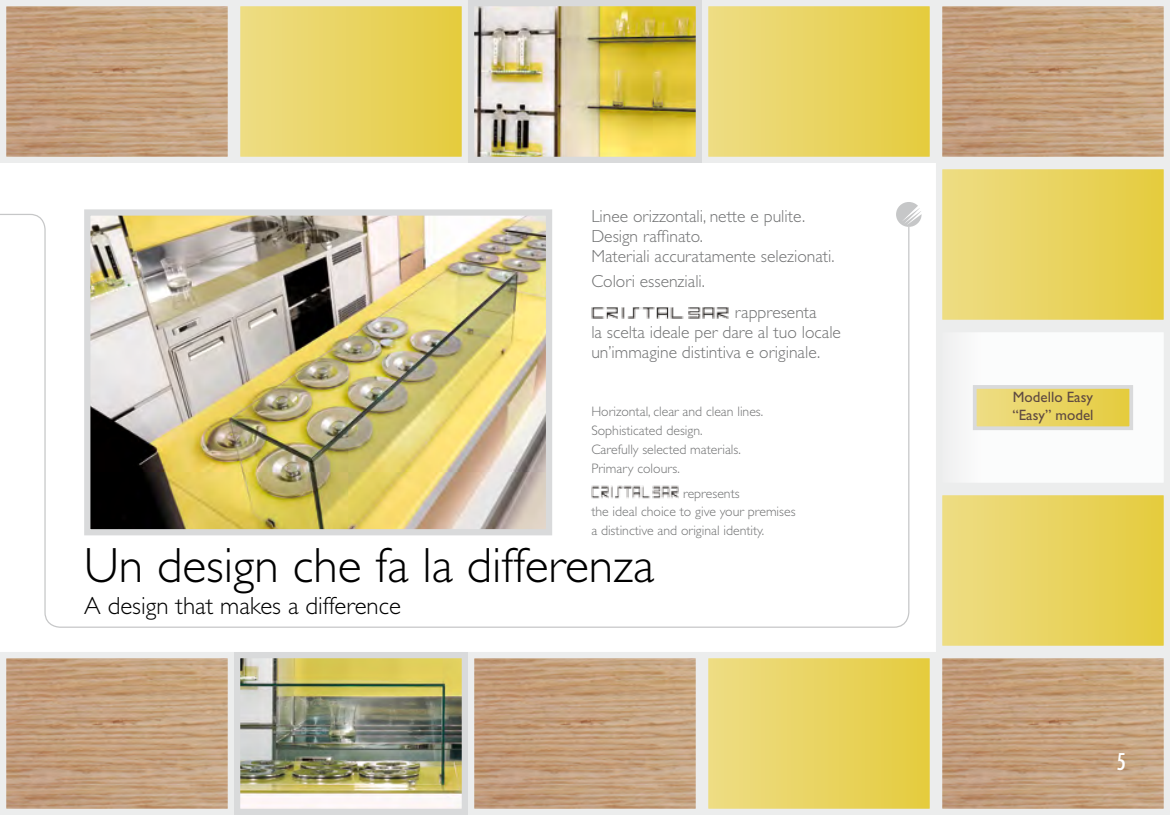
<style>
.page{position:relative;width:1170px;height:815px;background:#fff}
.page>*{position:absolute;margin:0;border:0;box-sizing:border-box;transform-origin:0 0}
.t1{font:300 49.75px "Gill Sans";color:#000}
.t2{font:300 24.88px "Gill Sans";color:#000}
.t3{font:condensed 22.5px "Futura";color:#fff}
.t4{font:300 17.5px/20px "Gill Sans";color:#707172}
.t5{font:15px/18px "Gill Sans";color:#5f4a41}
.t6{font:300 13.75px/18.8px "Gill Sans";color:#707172}
</style>
<div class="page">
<img style="left:0;top:213px;width:910px;height:415px">
<svg style="left:896px;top:202px;width:25px;height:25px"></svg>
<div style="left:705px;top:655px;width:227px;height:157px;background:linear-gradient(to right,#eedd85,#e5cb3d)"></div>
<div style="left:702px;top:652px;width:233px;height:163px;border:6px solid #eceded"></div>
<img style="left:241px;top:659px;width:220px;height:149px">
<div style="left:234px;top:652px;width:234px;height:163px;border:6px solid #d9dadb"></div>
<img style="left:942px;top:659px;width:220px;height:149px">
<div style="left:935px;top:652px;width:234px;height:163px;border:6px solid #eceded"></div>
<img style="left:475px;top:659px;width:220px;height:149px">
<div style="left:468px;top:652px;width:234px;height:163px;border:6px solid #eceded"></div>
<img style="left:7px;top:659px;width:220px;height:149px">
<div style="left:0;top:652px;width:234px;height:163px;border:6px solid #eceded"></div>
<div style="left:939px;top:492px;width:227px;height:157px;background:linear-gradient(to right,#eedd85,#e5cb3d)"></div>
<div style="left:935px;top:489px;width:234px;height:163px;border:6px solid #eceded"></div>
<div style="left:939px;top:329px;width:227px;height:157px;background:#fbfcfc"></div>
<div style="left:935px;top:326px;width:234px;height:163px;border:6px solid #eceded"></div>
<div style="left:939px;top:166px;width:227px;height:157px;background:linear-gradient(to right,#eedd85,#e5cb3d)"></div>
<div style="left:935px;top:163px;width:234px;height:163px;border:6px solid #eceded"></div>
<img style="left:7px;top:7px;width:220px;height:149px">
<div style="left:0;top:0;width:234px;height:163px;border:6px solid #eceded"></div>
<div style="left:705px;top:3px;width:227px;height:157px;background:linear-gradient(to right,#eedd85,#e5cb3d)"></div>
<div style="left:702px;top:0;width:233px;height:163px;border:6px solid #eceded"></div>
<img style="left:942px;top:7px;width:220px;height:149px">
<div style="left:935px;top:0;width:234px;height:163px;border:6px solid #eceded"></div>
<div style="left:237px;top:3px;width:228px;height:157px;background:linear-gradient(to right,#eedd85,#e5cb3d)"></div>
<div style="left:234px;top:0;width:234px;height:163px;border:6px solid #eceded"></div>
<img style="left:475px;top:7px;width:220px;height:149px">
<div style="left:468px;top:0;width:234px;height:163px;border:6px solid #d9dadb"></div>
<div style="left:974px;top:387px;width:157px;height:41px;background:linear-gradient(to right,#eedd86,#e5cb3d)"></div>
<div style="left:972px;top:385px;width:160px;height:45px;border:4px solid #d9dadb"></div>
<img style="left:589px;top:303px;width:141px;height:19px">
<img style="left:590px;top:484px;width:89px;height:19px">
<p class="t4" style="left:591px;top:206px;width:245px">Linee orizzontali, nette e pulite.<br>Design raffinato.<br>Materiali accuratamente selezionati.</p>
<p class="t4" style="left:591px;top:271px;width:115px">Colori essenziali.</p>
<p class="t4" style="left:591px;top:302px;width:251px;text-indent:144px">rappresenta<br>la scelta ideale per dare al tuo locale un’immagine distintiva e originale.</p>
<p class="t6" style="left:591px;top:402px;width:173px">Horizontal, clear and clean lines.<br>Sophisticated design.<br>Carefully selected materials.<br>Primary colours.</p>
<p class="t6" style="left:591px;top:484px;width:206px;text-indent:92px">represents<br>the ideal choice to give your premises a distinctive and original identity.</p>
<h1 class="t1" style="left:84px;top:537px;width:571px">Un design che fa la differenza</h1>
<h2 class="t2" style="left:84px;top:592px;width:318px">A design that makes a difference</h2>
<p class="t5" style="left:1012px;top:388px;width:83px">Modello Easy “Easy” model</p>
<p class="t3" style="left:1116px;top:747px;width:11px">5</p>
</div>
